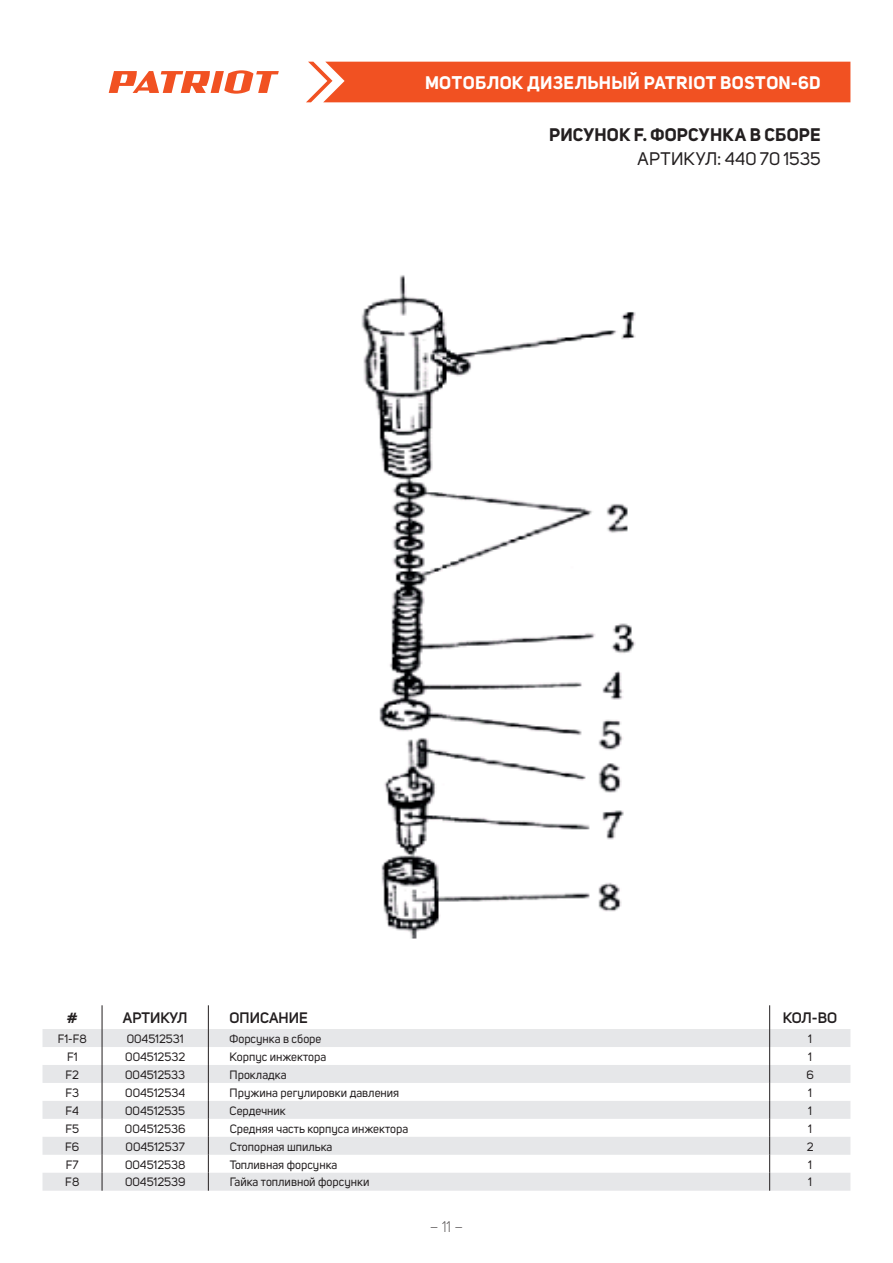
<style>
.page{position:relative;width:893px;height:1263px;background:#fff}
.page>*{position:absolute;margin:0;border:0;box-sizing:border-box;transform-origin:0 0}
.t1{font:700 18px "Uni Sans";letter-spacing:.02em;color:#fff}
.t2{font:700 18px "Uni Sans";letter-spacing:.015em;color:#231f20}
.t3{font:18px "Uni Sans";letter-spacing:.005em;color:#231f20}
.t4{font:600 15px "Uni Sans";color:#231f20}
.t5{font:300 15px "Uni Sans";color:#231f20}
.t6{font:12px "Uni Sans";color:#231f20}
</style>
<div class="page">
<div style="left:306px;top:62px;width:544px;height:40px;background:#f15122"></div>
<svg style="left:109px;top:70px;width:170px;height:24px"></svg>
<img style="left:361px;top:275px;width:275px;height:664px">
<svg style="left:43px;top:1029px;width:807px;height:162px;fill:#e6e7e9"></svg>
<svg style="left:102px;top:1005px;width:1px;height:186px"></svg>
<svg style="left:208px;top:1005px;width:1px;height:186px"></svg>
<svg style="left:769px;top:1005px;width:1px;height:186px"></svg>
<h1 class="t1" style="left:425px;top:72px;width:397px">МОТОБЛОК ДИЗЕЛЬНЫЙ PATRIOT BOSTON-6D</h1>
<h1 class="t2" style="left:549px;top:123px;width:273px">РИСУНОК F. ФОРСУНКА В СБОРЕ</h1>
<h1 class="t3" style="left:638px;top:148px;width:185px">АРТИКУЛ: 440 70 1535</h1>
<p class="t4" style="left:67px;top:1009px;width:12px">#</p>
<p class="t4" style="left:123px;top:1009px;width:66px">АРТИКУЛ</p>
<p class="t4" style="left:230px;top:1009px;width:80px">ОПИСАНИЕ</p>
<p class="t4" style="left:783px;top:1009px;width:56px">КОЛ-ВО</p>
<p class="t6" style="left:58px;top:1032px;width:31px">F1-F8</p>
<p class="t6" style="left:127px;top:1032px;width:58px">004512531</p>
<p class="t6" style="left:230px;top:1032px;width:93px">Форсунка в сборе</p>
<p class="t6" style="left:808px;top:1032px;width:5px">1</p>
<p class="t6" style="left:67px;top:1049px;width:12px">F1</p>
<p class="t6" style="left:125px;top:1049px;width:61px">004512532</p>
<p class="t6" style="left:230px;top:1049px;width:98px">Корпус инжектора</p>
<p class="t6" style="left:808px;top:1049px;width:5px">1</p>
<p class="t6" style="left:66px;top:1067px;width:15px">F2</p>
<p class="t6" style="left:125px;top:1067px;width:62px">004512533</p>
<p class="t6" style="left:230px;top:1067px;width:58px">Прокладка</p>
<p class="t6" style="left:806px;top:1067px;width:9px">6</p>
<p class="t6" style="left:65px;top:1085px;width:15px">F3</p>
<p class="t6" style="left:125px;top:1085px;width:61px">004512534</p>
<p class="t6" style="left:230px;top:1085px;width:171px">Пружина регулировки давления</p>
<p class="t6" style="left:808px;top:1085px;width:5px">1</p>
<p class="t6" style="left:66px;top:1103px;width:15px">F4</p>
<p class="t6" style="left:125px;top:1103px;width:62px">004512535</p>
<p class="t6" style="left:230px;top:1103px;width:58px">Сердечник</p>
<p class="t6" style="left:808px;top:1103px;width:5px">1</p>
<p class="t6" style="left:65px;top:1121px;width:15px">F5</p>
<p class="t6" style="left:125px;top:1121px;width:62px">004512536</p>
<p class="t6" style="left:230px;top:1121px;width:180px">Средняя часть корпуса инжектора</p>
<p class="t6" style="left:808px;top:1121px;width:5px">1</p>
<p class="t6" style="left:65px;top:1139px;width:16px">F6</p>
<p class="t6" style="left:126px;top:1139px;width:61px">004512537</p>
<p class="t6" style="left:230px;top:1139px;width:104px">Стопорная шпилька</p>
<p class="t6" style="left:807px;top:1139px;width:8px">2</p>
<p class="t6" style="left:66px;top:1157px;width:14px">F7</p>
<p class="t6" style="left:125px;top:1157px;width:62px">004512538</p>
<p class="t6" style="left:230px;top:1157px;width:109px">Топливная форсунка</p>
<p class="t6" style="left:808px;top:1157px;width:5px">1</p>
<p class="t6" style="left:65px;top:1175px;width:16px">F8</p>
<p class="t6" style="left:125px;top:1175px;width:62px">004512539</p>
<p class="t6" style="left:230px;top:1175px;width:141px">Гайка топливной форсунки</p>
<p class="t6" style="left:808px;top:1175px;width:5px">1</p>
<p class="t5" style="left:430px;top:1218px;width:35px">– 11 –</p>
</div>
